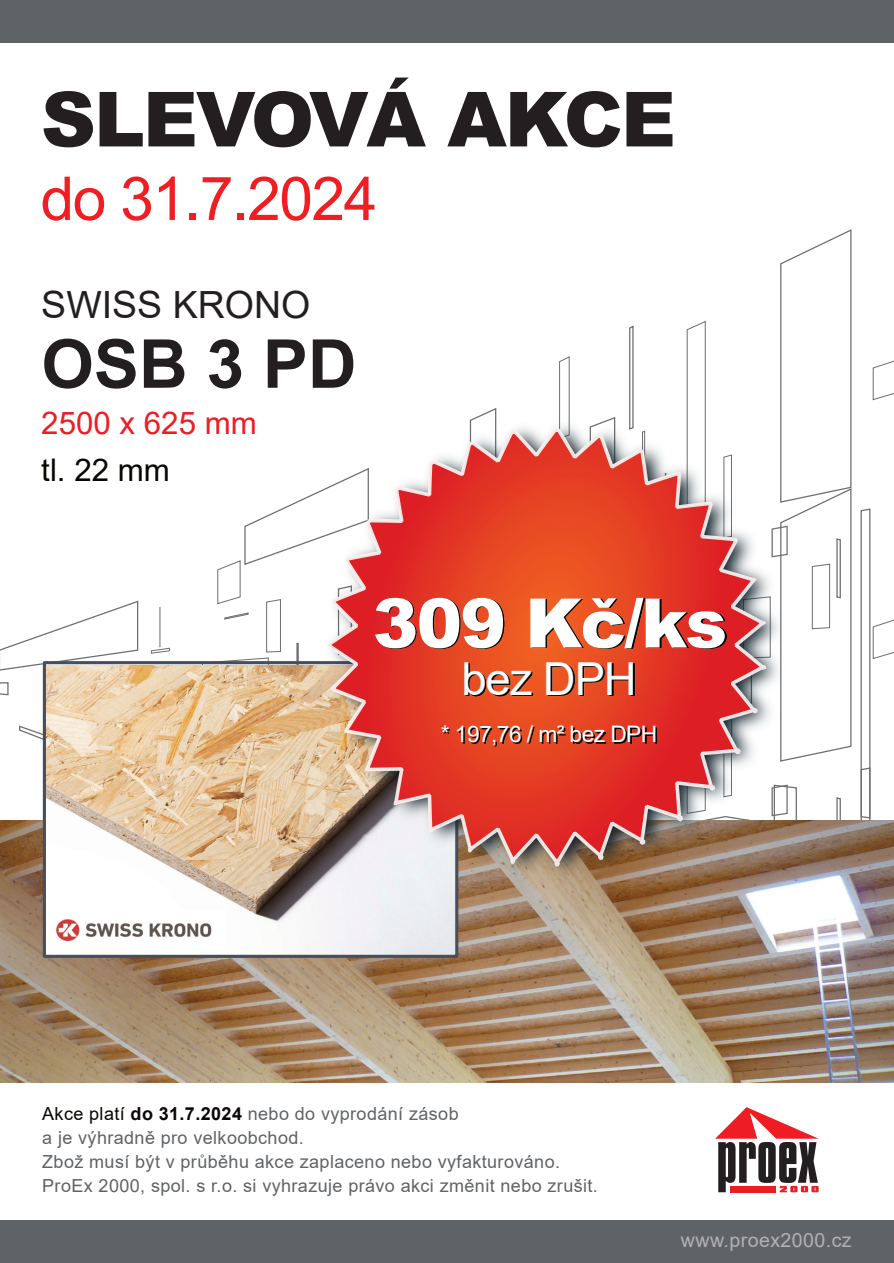
<style>
.page{position:relative;width:894px;height:1263px;background:#fff}
.page>*{position:absolute;margin:0;border:0;box-sizing:border-box;transform-origin:0 0}
.t1{font:900 76.05px "Arial";letter-spacing:-.025em;color:#231f20}
.t2{font:900 68.25px "Arial";letter-spacing:-.025em;color:#fff}
.t3{font:700 67.5px "Arial";color:#231f20}
.t4{font:60.45px "Arial";letter-spacing:-.025em;color:#ee1e23}
.t5{font:45.45px "Arial";letter-spacing:-.025em;color:#fff}
.t6{font:37.5px "Arial";color:#231f20}
.t7{font:31.2px "Arial";color:#ee1d23}
.t8{font:31.2px "Arial";color:#080704}
.t9{font:22.8px "Arial";letter-spacing:-.025em;color:#fff}
.t10{font:19.65px "Arial";letter-spacing:.02em;color:#b2b0b1}
.t11{font:18px/24px "Arial";letter-spacing:.02em;color:#606366}
.s1{color:#080704}
.s2{font-weight:700;color:#0b0609}
</style>
<div class="page">
<svg style="left:474px;top:229px;width:419px;height:497px"></svg>
<svg style="left:0;top:585px;width:299px;height:141px"></svg>
<svg style="left:0;top:726px;width:893px;height:95px"></svg>
<img style="left:0;top:821px;width:893px;height:261px">
<img style="left:47px;top:665px;width:407px;height:289px">
<div style="left:43px;top:661px;width:415px;height:297px;border:3px solid #474f5b"></div>
<div style="left:0;top:1220px;width:893px;height:43px;background:#606366"></div>
<div style="left:0;top:0;width:893px;height:43px;background:#606366"></div>
<svg style="left:715px;top:1107px;width:103px;height:85px"></svg>
<img style="left:323px;top:418px;width:463px;height:463px">
<svg style="left:325px;top:425px;width:443px;height:444px"></svg>
<img style="left:376px;top:599px;width:350px;height:147px">
<img style="left:55px;top:910px;width:170px;height:39px">
<h1 class="t1" style="left:41px;top:92px;width:636px">SLEVOVÁ AKCE</h1>
<h3 class="t4" style="left:41px;top:176px;width:338px">do 31.7.2024</h3>
<h3 class="t6" style="left:41px;top:291px;width:270px">SWISS KRONO</h3>
<h3 class="t3" style="left:41px;top:339px;width:317px">OSB 3 PD</h3>
<h3 class="t7" style="left:41px;top:412px;width:217px">2500 x 625 mm</h3>
<h3 class="t8" style="left:41px;top:458px;width:130px">tl. 22 mm</h3>
<h2 class="t2" style="left:372px;top:599px;width:356px">309 Kč/ks</h2>
<h3 class="t5" style="left:461px;top:662px;width:177px">bez DPH</h3>
<p class="t9" style="left:440px;top:726px;width:218px">* 197,76 / m² bez DPH</p>
<p class="t11" style="left:42px;top:1103px;width:557px"><span class="s1">Akce platí</span> <span class="s2">do 31.7.2024</span> nebo do vyprodání zásob<br>a je výhradně pro velkoobchod.<br>Zbož musí být v průběhu akce zaplaceno nebo vyfakturováno.<br>ProEx 2000, spol. s r.o. si vyhrazuje právo akci změnit nebo zrušit.</p>
<p class="t10" style="left:680px;top:1232px;width:172px">www.proex2000.cz</p>
</div>
